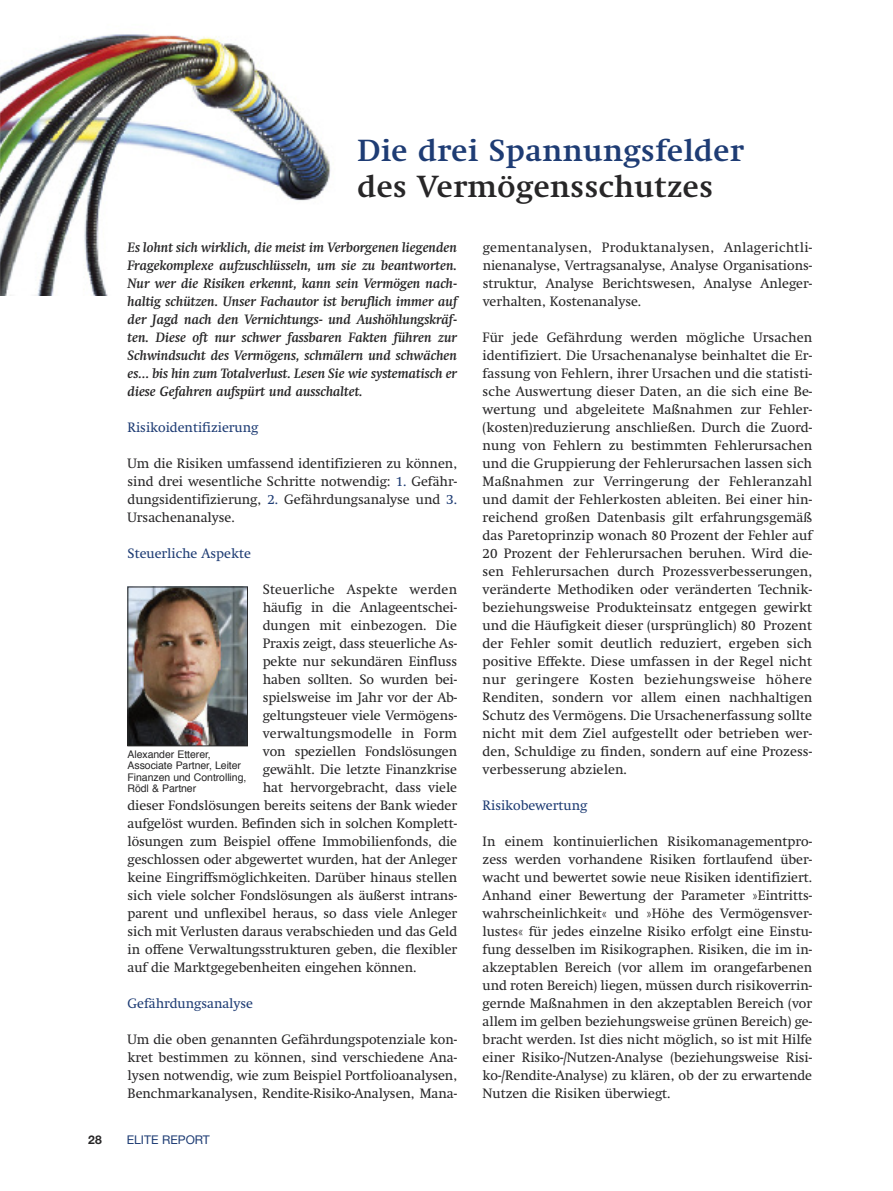
<style>
.page{position:relative;width:893px;height:1191px;background:#fff}
.page>*{position:absolute;margin:0;border:0;box-sizing:border-box;transform-origin:0 0}
.t1{font:700 30px "Swift";letter-spacing:.015em;color:#1e3c74}
.t2{font:700 30px "Swift";letter-spacing:.015em;color:#272627}
.t3{font:13.5px/18px "Swift";letter-spacing:-.005em;color:#272627;text-align:justify}
.t4{font:italic 700 13.5px/18px "Swift";color:#272627;text-align:justify}
.t5{font:13.5px "Swift";color:#1e3c74}
.t6{font:13.5px "Swift";letter-spacing:.015em;color:#272627}
.t7{font:12px "Helvetica Neue";color:#1e3c74}
.t8{font:700 12px "Helvetica Neue";color:#272627}
.t9{font:10.5px/11.2px "Helvetica";letter-spacing:-.005em;color:#272627}
.s1{color:#1e3c74}
</style>
<div class="page">
<img style="left:0;top:34px;width:331px;height:262px">
<img style="left:130px;top:589px;width:116px;height:155px">
<div style="left:128px;top:587px;width:120px;height:159px;border:1px solid #272627"></div>
<h1 class="t1" style="left:357px;top:138px;width:388px">Die drei Spannungsfelder</h1>
<h1 class="t2" style="left:357px;top:174px;width:357px">des Vermögensschutzes</h1>
<p class="t4" style="left:128px;top:240px;width:331px">Es lohnt sich wirklich, die meist im Verborgenen liegenden Fragekomplexe aufzuschlüsseln, um sie zu beantworten.<br>Nur wer die Risiken erkennt, kann sein Vermögen nach&shy;haltig schützen. Unser Fachautor ist beruflich immer auf der Jagd nach den Vernichtungs- und Aushöhlungskräf&shy;ten. Diese oft nur schwer fassbaren Fakten führen zur Schwindsucht des Vermögens, schmälern und schwächen es... bis hin zum Totalverlust. Lesen Sie wie systematisch er diese Gefahren aufspürt und ausschaltet.</p>
<p class="t5" style="left:128px;top:422px;width:132px">Risikoidentifizierung</p>
<p class="t3" style="left:128px;top:456px;width:331px">Um die Risiken umfassend identifizieren zu können, sind drei wesentliche Schritte notwendig: <span class="s1">1.</span> Gefähr&shy;dungsidentifizierung, <span class="s1">2.</span> Gefährdungsanalyse und <span class="s1">3.<br></span>Ursachenanalyse.</p>
<p class="t5" style="left:128px;top:548px;width:125px">Steuerliche Aspekte</p>
<p class="t6" style="left:263px;top:584px;width:196px">Steuerliche Aspekte werden</p>
<p class="t3" style="left:263px;top:600px;width:196px">häufig in die Anlageentschei-</p>
<p class="t3" style="left:263px;top:618px;width:196px">dungen mit einbezogen. Die</p>
<p class="t3" style="left:263px;top:636px;width:196px">Praxis zeigt, dass steuerliche As-</p>
<p class="t3" style="left:263px;top:654px;width:196px">pekte nur sekundären Einfluss</p>
<p class="t3" style="left:263px;top:672px;width:196px">haben sollten. So wurden bei-</p>
<p class="t3" style="left:263px;top:690px;width:196px">spielsweise im Jahr vor der Ab-</p>
<p class="t3" style="left:263px;top:708px;width:196px">geltungsteuer viele Vermögens-</p>
<p class="t6" style="left:263px;top:728px;width:196px">verwaltungsmodelle in Form</p>
<p class="t3" style="left:263px;top:744px;width:196px">von speziellen Fondslösungen</p>
<p class="t3" style="left:263px;top:762px;width:196px">gewählt. Die letzte Finanzkrise</p>
<p class="t3" style="left:263px;top:780px;width:196px">hat hervorgebracht, dass viele</p>
<p class="t3" style="left:128px;top:798px;width:331px">dieser Fondslösungen bereits seitens der Bank wieder</p>
<p class="t3" style="left:128px;top:816px;width:331px">aufgelöst wurden. Befinden sich in solchen Komplett-</p>
<p class="t3" style="left:128px;top:834px;width:331px">lösungen zum Beispiel offene Immobilienfonds, die</p>
<p class="t3" style="left:128px;top:852px;width:331px">geschlossen oder abgewertet wurden, hat der Anleger</p>
<p class="t3" style="left:128px;top:870px;width:331px">keine Eingriffsmöglichkeiten. Darüber hinaus stellen</p>
<p class="t3" style="left:128px;top:888px;width:331px">sich viele solcher Fondslösungen als äußerst intrans-</p>
<p class="t3" style="left:128px;top:906px;width:331px">parent und unflexibel heraus, so dass viele Anleger</p>
<p class="t3" style="left:128px;top:924px;width:331px">sich mit Verlusten daraus verabschieden und das Geld</p>
<p class="t3" style="left:128px;top:942px;width:331px">in offene Verwaltungsstrukturen geben, die flexibler</p>
<p class="t3" style="left:128px;top:960px;width:290px">auf die Marktgegebenheiten eingehen können.</p>
<p class="t5" style="left:128px;top:998px;width:127px">Gefährdungsanalyse</p>
<p class="t3" style="left:128px;top:1032px;width:331px">Um die oben genannten Gefährdungspotenziale kon&shy;kret bestimmen zu können, sind verschiedene Ana&shy;lysen notwendig, wie zum Beispiel Portfolioanalysen, Benchmarkanalysen, Rendite-Risiko-Analysen, Mana-</p>
<p class="t9" style="left:128px;top:749px;width:120px">Alexander Etterer,<br>Associate Partner, Leiter<br>Finanzen und Controlling,<br>Rödl &amp; Partner</p>
<p class="t8" style="left:88px;top:1135px;width:15px">28</p>
<p class="t7" style="left:127px;top:1135px;width:85px">ELITE REPORT</p>
<p class="t3" style="left:483px;top:240px;width:331px">gementanalysen, Produktanalysen, Anlagerichtli&shy;nienanalyse, Vertragsanalyse, Analyse Organisations&shy;struktur, Analyse Berichtswesen, Analyse Anleger&shy;verhalten, Kostenanalyse.</p>
<p class="t3" style="left:483px;top:330px;width:331px">Für jede Gefährdung werden mögliche Ursachen identifiziert. Die Ursachenanalyse beinhaltet die Er&shy;fassung von Fehlern, ihrer Ursachen und die statisti&shy;sche Auswertung dieser Daten, an die sich eine Be&shy;wertung und abgeleitete Maßnahmen zur Fehler-(kosten)reduzierung anschließen. Durch die Zuord&shy;nung von Fehlern zu bestimmten Fehlerursachen und die Gruppierung der Fehlerursachen lassen sich Maßnahmen zur Verringerung der Fehleranzahl und damit der Fehlerkosten ableiten. Bei einer hin&shy;reichend großen Datenbasis gilt erfahrungsgemäß das Paretoprinzip wonach 80 Prozent der Fehler auf 20 Prozent der Fehlerursachen beruhen. Wird die&shy;sen Fehlerursachen durch Prozessverbesserungen, veränderte Methodiken oder veränderten Technik&shy;beziehungsweise Produkteinsatz entgegen gewirkt und die Häufigkeit dieser (ursprünglich) 80 Prozent der Fehler somit deutlich reduziert, ergeben sich positive Effekte. Diese umfassen in der Regel nicht nur geringere Kosten beziehungsweise höhere Renditen, sondern vor allem einen nachhaltigen Schutz des Vermögens. Die Ursachenerfassung sollte nicht mit dem Ziel aufgestellt oder betrieben wer&shy;den, Schuldige zu finden, sondern auf eine Prozess&shy;verbesserung abzielen.</p>
<p class="t5" style="left:483px;top:800px;width:106px">Risikobewertung</p>
<p class="t3" style="left:483px;top:834px;width:331px">In einem kontinuierlichen Risikomanagementpro&shy;zess werden vorhandene Risiken fortlaufend über&shy;wacht und bewertet sowie neue Risiken identifiziert.<br>Anhand einer Bewertung der Parameter »Eintritts&shy;wahrscheinlichkeit« und »Höhe des Vermögensver&shy;lustes« für jedes einzelne Risiko erfolgt eine Einstu&shy;fung desselben im Risikographen. Risiken, die im in&shy;akzeptablen Bereich (vor allem im orangefarbenen und roten Bereich) liegen, müssen durch risikoverrin&shy;gernde Maßnahmen in den akzeptablen Bereich (vor allem im gelben beziehungsweise grünen Bereich) ge&shy;bracht werden. Ist dies nicht möglich, so ist mit Hilfe einer Risiko-/Nutzen-Analyse (beziehungsweise Risi&shy;ko-/Rendite-Analyse) zu klären, ob der zu erwartende Nutzen die Risiken überwiegt.</p>
</div>
